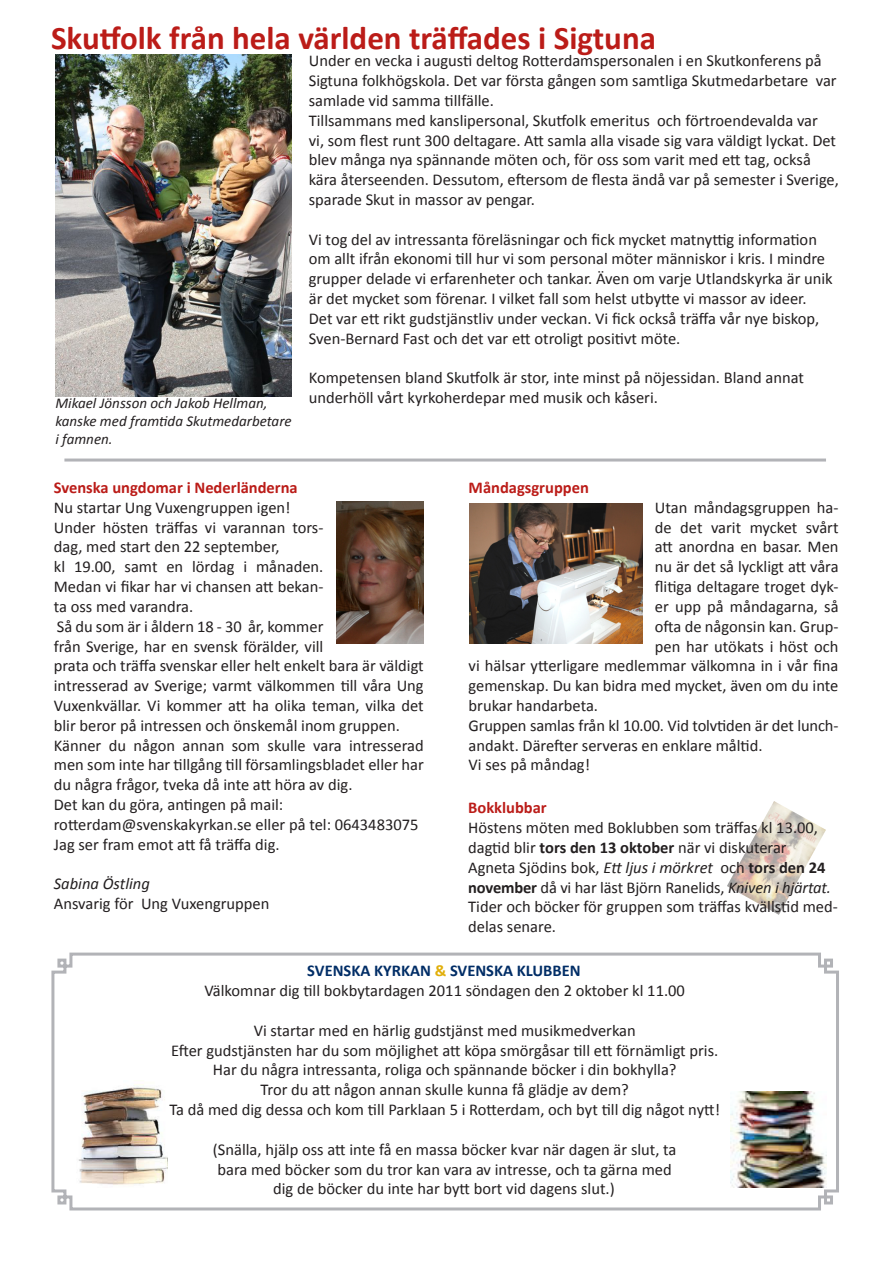
<style>
.page{position:relative;width:893px;height:1263px;background:#fff}
.page>*{position:absolute;margin:0;border:0;box-sizing:border-box;transform-origin:0 0}
.t1{font:700 33px "Calibri";color:#bb1c18}
.t2{font:16.5px/19.8px "Calibri";color:#231f20}
.t3{font:700 16.5px "Calibri";color:#bb1c18}
.t4{font:700 16.5px "Calibri";color:#002d66}
.t5{font:italic 16.5px "Calibri";color:#231f20}
.t6{font:italic 15px "Calibri";color:#231f20}
.s1{font-weight:700}
.s2{font-style:italic}
.s3{color:#e1af0b}
</style>
<div class="page">
<img style="left:727px;top:801px;width:99px;height:114px">
<hr style="left:64px;top:458px;width:762px;height:3px;background:#b2b3b7">
<img style="left:56px;top:54px;width:235px;height:342px">
<img style="left:336px;top:502px;width:88px;height:141px">
<img style="left:470px;top:503px;width:172px;height:140px">
<svg style="left:51px;top:952px;width:788px;height:259px"></svg>
<img style="left:730px;top:1092px;width:96px;height:96px">
<img style="left:72px;top:1080px;width:96px;height:108px">
<p class="t1" style="left:51px;top:17px;width:606px">Skutfolk från hela världen träffades i Sigtuna</p>
<p class="t2" style="left:309px;top:50px;width:529px">Under en vecka i augusti deltog Rotterdamspersonalen i en Skutkonferens på<br>Sigtuna folkhögskola. Det var första gången som samtliga Skutmedarbetare var samlade vid samma tillfälle.</p>
<p class="t2" style="left:309px;top:110px;width:532px">Tillsammans med kanslipersonal, Skutfolk emeritus och förtroendevalda var<br>vi, som flest runt 300 deltagare. Att samla alla visade sig vara väldigt lyckat. Det blev många nya spännande möten och, för oss som varit med ett tag, också kära återseenden. Dessutom, eftersom de flesta ändå var på semester i Sverige, sparade Skut in massor av pengar.</p>
<p class="t2" style="left:309px;top:228px;width:525px">Vi tog del av intressanta föreläsningar och fick mycket matnyttig information om allt ifrån ekonomi till hur vi som personal möter människor i kris. I mindre grupper delade vi erfarenheter och tankar. Även om varje Utlandskyrka är unik är det mycket som förenar. I vilket fall som helst utbytte vi massor av ideer.</p>
<p class="t2" style="left:309px;top:308px;width:512px">Det var ett rikt gudstjänstliv under veckan. Vi fick också träffa vår nye biskop,<br>Sven-Bernard Fast och det var ett otroligt positivt möte.</p>
<p class="t2" style="left:309px;top:367px;width:497px">Kompetensen bland Skutfolk är stor, inte minst på nöjessidan. Bland annat underhöll vårt kyrkoherdepar med musik och kåseri.</p>
<p class="t6" style="left:55px;top:393px;width:214px">Mikael Jönsson och Jakob Hellman,</p>
<p class="t6" style="left:55px;top:411px;width:238px">kanske med framtida Skutmedarbetare</p>
<p class="t6" style="left:55px;top:429px;width:59px">i famnen.</p>
<p class="t3" style="left:54px;top:477px;width:245px">Svenska ungdomar i Nederländerna</p>
<p class="t2" style="left:54px;top:497px;width:238px">Nu startar Ung Vuxengruppen igen!</p>
<p class="t2" style="left:54px;top:516px;width:271px">Under hösten träffas vi varannan tors&shy;dag, med start den 22 september,</p>
<p class="t2" style="left:54px;top:556px;width:271px;text-align:justify">kl 19.00, samt en lördag i månaden.<br>Medan vi fikar har vi chansen att bekan&shy;ta oss med varandra.</p>
<p class="t2" style="left:54px;top:615px;width:371px">Så du som är i åldern 18 - 30 år, kommer<br>från Sverige, har en svensk förälder, vill<br>prata och träffa svenskar eller helt enkelt bara är väldigt intresserad av Sverige; varmt välkommen till våra Ung Vuxenkvällar. Vi kommer att ha olika teman, vilka det blir beror på intressen och önskemål inom gruppen.</p>
<p class="t2" style="left:54px;top:734px;width:371px;text-align:justify">Känner du någon annan som skulle vara intresserad men som inte har tillgång till församlingsbladet eller har du några frågor, tveka då inte att höra av dig.</p>
<p class="t2" style="left:54px;top:794px;width:231px">Det kan du göra, antingen på mail:</p>
<p class="t2" style="left:54px;top:813px;width:366px">rotterdam@svenskakyrkan.se eller på tel: 0643483075</p>
<p class="t2" style="left:54px;top:833px;width:227px">Jag ser fram emot att få träffa dig.</p>
<p class="t5" style="left:54px;top:873px;width:97px">Sabina Östling</p>
<p class="t2" style="left:54px;top:893px;width:217px">Ansvarig för Ung Vuxengruppen</p>
<p class="t3" style="left:469px;top:477px;width:122px">Måndagsgruppen</p>
<p class="t2" style="left:655px;top:497px;width:185px">Utan måndagsgruppen ha-</p>
<p class="t2" style="left:655px;top:516px;width:185px">de det varit mycket svårt</p>
<p class="t2" style="left:655px;top:536px;width:185px">att anordna en basar. Men</p>
<p class="t2" style="left:655px;top:556px;width:185px">nu är det så lyckligt att våra</p>
<p class="t2" style="left:655px;top:576px;width:185px">flitiga deltagare troget dyk-</p>
<p class="t2" style="left:655px;top:596px;width:185px">er upp på måndagarna, så</p>
<p class="t2" style="left:655px;top:615px;width:185px">ofta de någonsin kan. Grup-</p>
<p class="t2" style="left:655px;top:635px;width:185px">pen har utökats i höst och</p>
<p class="t2" style="left:469px;top:655px;width:371px">vi hälsar ytterligare medlemmar välkomna in i vår fina</p>
<p class="t2" style="left:469px;top:675px;width:371px">gemenskap. Du kan bidra med mycket, även om du inte</p>
<p class="t2" style="left:469px;top:695px;width:131px">brukar handarbeta.</p>
<p class="t2" style="left:469px;top:714px;width:371px">Gruppen samlas från kl 10.00. Vid tolvtiden är det lunch&shy;andakt. Därefter serveras en enklare måltid.</p>
<p class="t2" style="left:469px;top:754px;width:123px">Vi ses på måndag!</p>
<p class="t3" style="left:468px;top:798px;width:80px">Bokklubbar</p>
<p class="t2" style="left:468px;top:817px;width:351px">Höstens möten med Boklubben som träffas kl 13.00, dagtid blir <span class="s1">tors den 13 oktober</span> när vi diskuterar</p>
<p class="t2" style="left:468px;top:857px;width:364px">Agneta Sjödins bok, <span class="s2">Ett ljus i mörkret</span> och <span class="s1">tors den 24 november</span> då vi har läst Björn Ranelids, <span class="s2">Kniven i hjärtat.</span></p>
<p class="t2" style="left:468px;top:896px;width:371px">Tider och böcker för gruppen som träffas kvällstid med&shy;delas senare.</p>
<p class="t4" style="left:307px;top:961px;width:275px">SVENSKA KYRKAN <span class="s3">&amp;</span> SVENSKA KLUBBEN</p>
<p class="t2" style="left:204px;top:980px;width:482px">Välkomnar dig till bokbytardagen 2011 söndagen den 2 oktober kl 11.00</p>
<p class="t2" style="left:254px;top:1020px;width:384px">Vi startar med en härlig gudstjänst med musikmedverkan</p>
<p class="t2" style="left:171px;top:1039px;width:549px">Efter gudstjänsten har du som möjlighet att köpa smörgåsar till ett förnämligt pris.</p>
<p class="t2" style="left:213px;top:1059px;width:465px">Har du några intressanta, roliga och spännande böcker i din bokhylla?</p>
<p class="t2" style="left:261px;top:1079px;width:370px">Tror du att någon annan skulle kunna få glädje av dem?</p>
<p class="t2" style="left:169px;top:1099px;width:552px">Ta då med dig dessa och kom till Parklaan 5 i Rotterdam, och byt till dig något nytt!</p>
<p class="t2" style="left:213px;top:1138px;width:465px">(Snälla, hjälp oss att inte få en massa böcker kvar när dagen är slut, ta</p>
<p class="t2" style="left:218px;top:1158px;width:456px">bara med böcker som du tror kan vara av intresse, och ta gärna med</p>
<p class="t2" style="left:273px;top:1178px;width:343px">dig de böcker du inte har bytt bort vid dagens slut.)</p>
</div>
